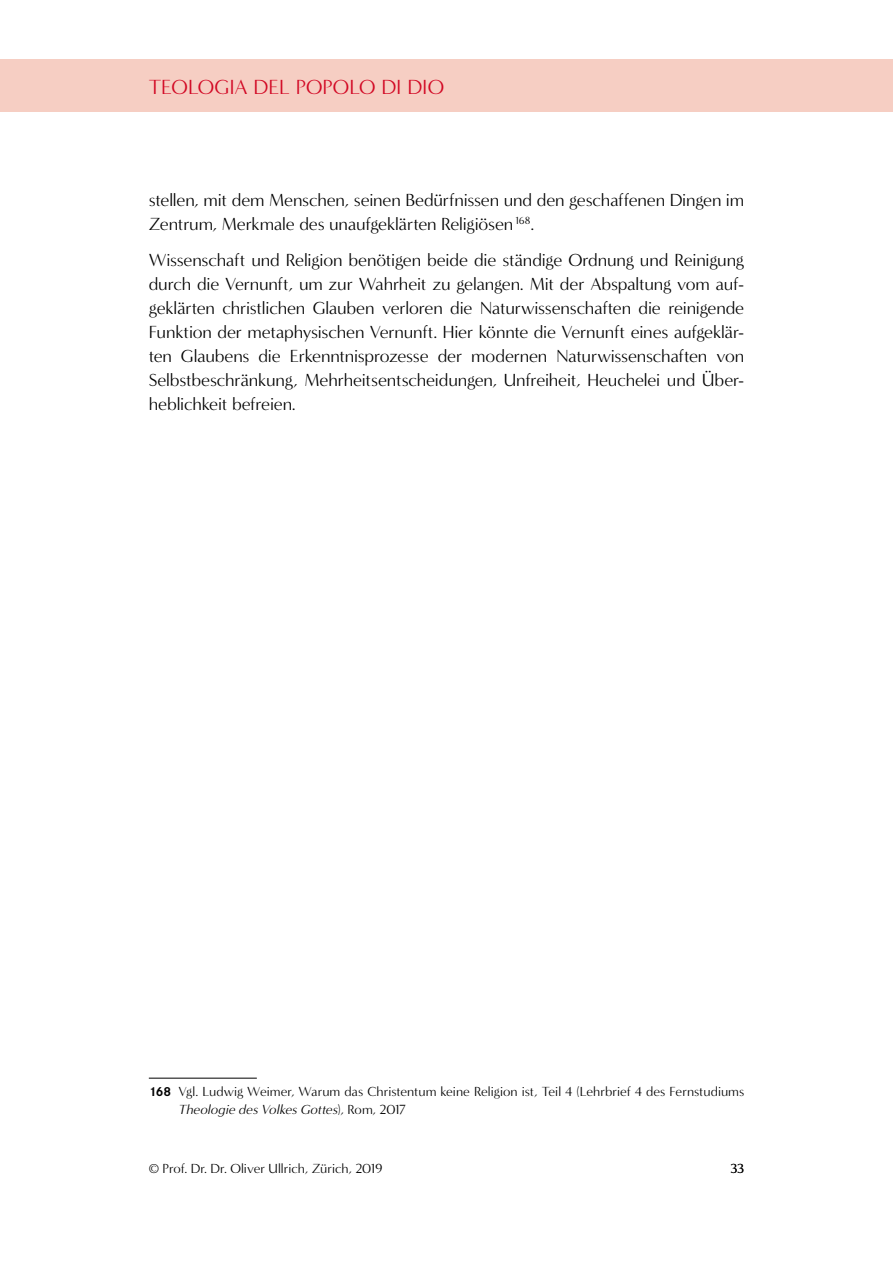
<style>
.page{position:relative;width:893px;height:1263px;background:#fff}
.page>*{position:absolute;margin:0;border:0;box-sizing:border-box;transform-origin:0 0}
.t1{font:21px "Minerva Modern";letter-spacing:.005em;color:#d20824}
.t2{font:18px/24px "Minerva Modern";letter-spacing:-.01em;color:#000}
.t3{font:13.5px/18px "Minerva Modern";letter-spacing:-.005em;color:#000}
.s1{font-family:"Corporate S Pro";font-weight:700}
.s2{font-style:italic}
</style>
<div class="page">
<div style="left:0;top:60px;width:893px;height:52px;background:#f6cec3"></div>
<hr style="left:149px;top:1078px;width:108px;height:1px;background:#000">
<p class="t1" style="left:149px;top:74px;width:297px">TEOLOGIA DEL POPOLO DI DIO</p>
<p class="t2" style="left:149px;top:188px;width:597px">stellen, mit dem Menschen, seinen Bedürfnissen und den geschaffenen Dingen im<br>Zentrum, Merkmale des unaufgeklärten Religiösen <sup>168</sup>.</p>
<p class="t2" style="left:149px;top:248px;width:597px;text-align:justify">Wissenschaft und Religion benötigen beide die ständige Ordnung und Reinigung durch die Vernunft, um zur Wahrheit zu gelangen. Mit der Abspaltung vom auf&shy;geklärten christlichen Glauben verloren die Naturwissenschaften die reinigende Funktion der metaphysischen Vernunft. Hier könnte die Vernunft eines aufgeklär&shy;ten Glaubens die Erkenntnisprozesse der modernen Naturwissenschaften von Selbstbeschränkung, Mehrheitsentscheidungen, Unfreiheit, Heuchelei und Über&shy;heblichkeit befreien.</p>
<p class="t3" style="left:179px;top:1083px;width:567px;text-indent:-30px"><span class="s1">168</span> Vgl. Ludwig Weimer, Warum das Christentum keine Religion ist, Teil 4 (Lehrbrief 4 des Fernstudiums<br><span class="s2">Theologie des Volkes Gottes</span>), Rom, 2017</p>
<p class="t3" style="left:149px;top:1160px;width:235px">© Prof. Dr. Dr. Oliver Ullrich, Zürich, 2019</p>
<p class="t3" style="left:731px;top:1160px;width:15px">33</p>
</div>
